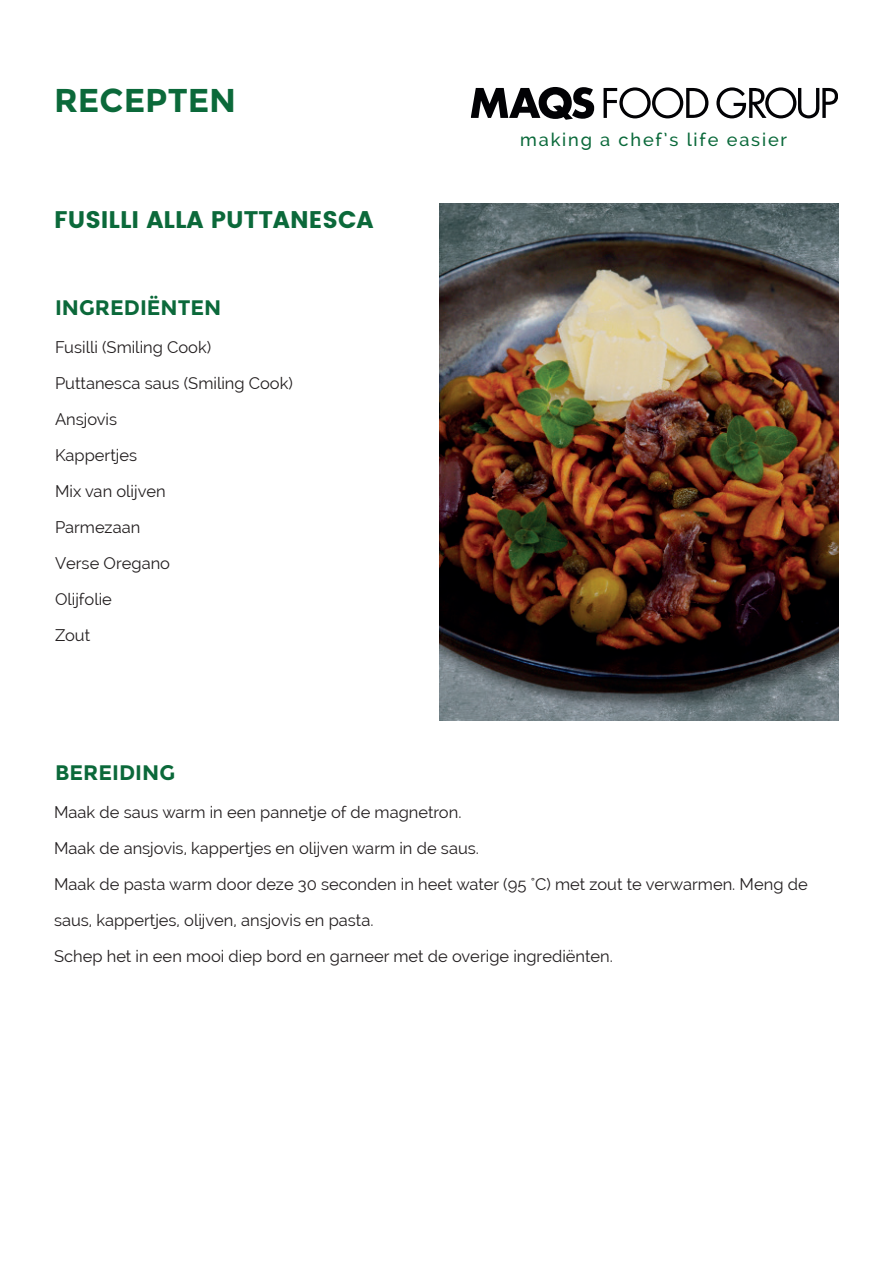
<style>
.page{position:relative;width:893px;height:1263px;background:#fff}
.page>*{position:absolute;margin:0;border:0;box-sizing:border-box;transform-origin:0 0}
.t1{font:700 33px "Montserrat";color:#0b693a}
.t2{font:700 24px "Poppins";color:#0b693a}
.t3{font:700 21px "Montserrat";color:#0b693a}
.t4{font:500 18.15px "Raleway";letter-spacing:.1em;color:#0a693a}
.t5{font:16.5px/36px "Raleway";color:#231f20}
</style>
<div class="page">
<svg style="left:471px;top:87px;width:123px;height:33px"></svg>
<svg style="left:604px;top:87px;width:104px;height:31px"></svg>
<svg style="left:716px;top:87px;width:122px;height:31px"></svg>
<img style="left:439px;top:203px;width:400px;height:518px">
<h1 class="t1" style="left:54px;top:80px;width:184px">RECEPTEN</h1>
<h2 class="t2" style="left:54px;top:206px;width:321px">FUSILLI ALLA PUTTANESCA</h2>
<p class="t3" style="left:55px;top:295px;width:168px">INGREDIËNTEN</p>
<p class="t5" style="left:55px;top:329px;width:239px">Fusilli (Smiling Cook)<br>Puttanesca saus (Smiling Cook)<br>Ansjovis<br>Kappertjes<br>Mix van olijven<br>Parmezaan<br>Verse Oregano<br>Olijfolie<br>Zout</p>
<p class="t3" style="left:55px;top:760px;width:122px">BEREIDING</p>
<p class="t4" style="left:520px;top:129px;width:268px">making a chef’s life easier</p>
<p class="t5" style="left:54px;top:794px;width:755px">Maak de saus warm in een pannetje of de magnetron.<br>Maak de ansjovis, kappertjes en olijven warm in de saus.<br>Maak de pasta warm door deze 30 seconden in heet water (95 °C) met zout te verwarmen. Meng de saus, kappertjes, olijven, ansjovis en pasta.<br>Schep het in een mooi diep bord en garneer met de overige ingrediënten.</p>
</div>
